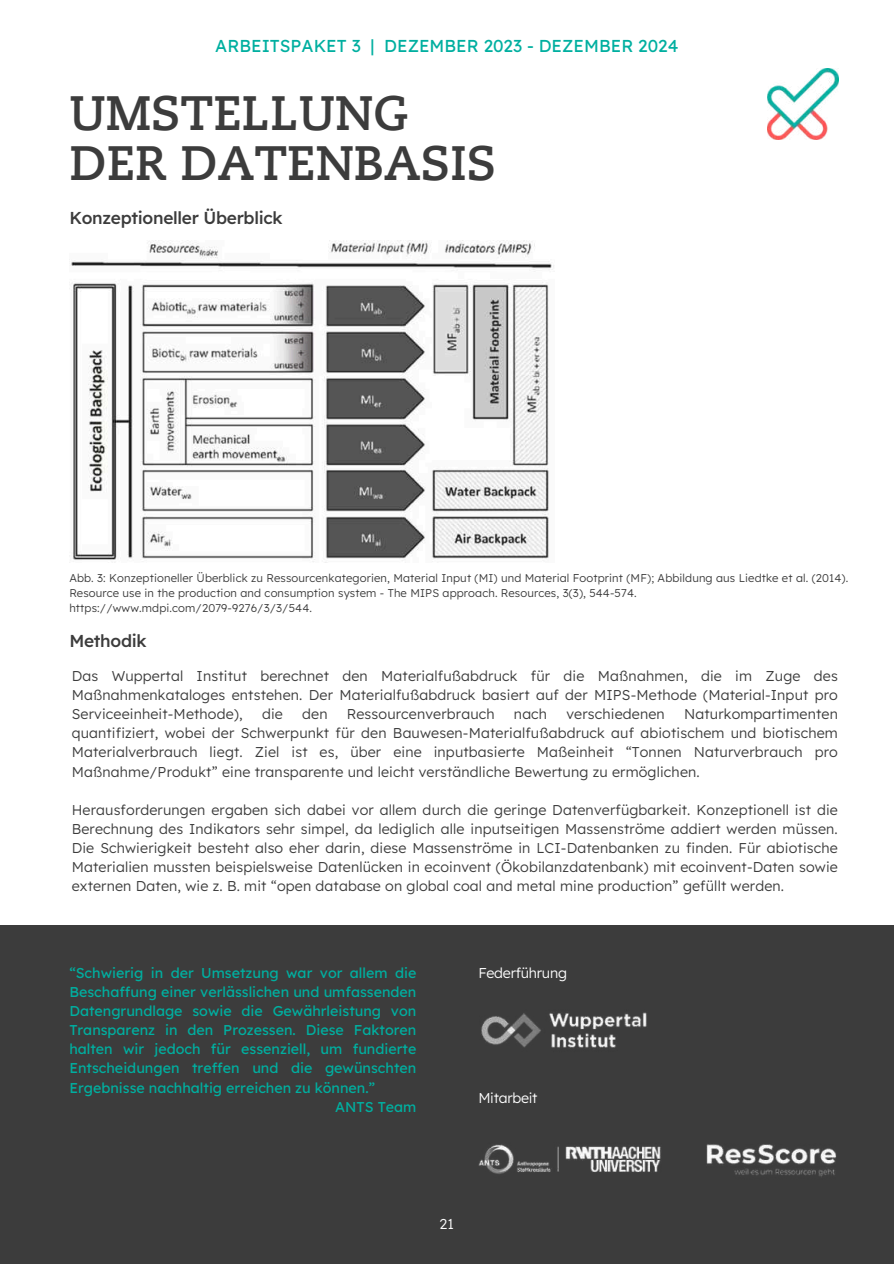
<style>
.page{position:relative;width:894px;height:1264px;background:#fff}
.page>*{position:absolute;margin:0;border:0;box-sizing:border-box;transform-origin:0 0}
.t1{font:700 48px/49.5px "Caecilia LT Pro 75";color:#3c3c3c}
.t2{font:17.25px "Lexend";color:#00afa0}
.t3{font:500 17.25px "Lexend";letter-spacing:-.015em;color:#3c3c3c}
.t4{font:300 14.25px/19.2px "Lexend";letter-spacing:.01em;color:#3c3c3c;text-align:justify}
.t5{font:14.25px "Lexend";color:#00afa0}
.t6{font:300 14.25px "Lexend";letter-spacing:-.015em;color:#fefefe}
.t7{font:300 11.25px/15px "Lexend";letter-spacing:.01em;color:#3c3c3c}
</style>
<div class="page">
<img style="left:767px;top:69px;width:70px;height:71px">
<div style="left:0;top:925px;width:893px;height:338px;background:#3c3c3c"></div>
<img style="left:481px;top:1012px;width:166px;height:36px">
<img style="left:706px;top:1144px;width:131px;height:33px">
<img style="left:478px;top:1144px;width:183px;height:30px">
<img style="left:71px;top:241px;width:483px;height:321px">
<p class="t2" style="left:215px;top:33px;width:464px">ARBEITSPAKET 3 | DEZEMBER 2023 - DEZEMBER 2024</p>
<h1 class="t1" style="left:69px;top:88px;width:428px">UMSTELLUNG<br>DER DATENBASIS</h1>
<p class="t3" style="left:69px;top:205px;width:215px">Konzeptioneller Überblick</p>
<p class="t7" style="left:69px;top:570px;width:780px">Abb. 3: Konzeptioneller Überblick zu Ressourcenkategorien, Material Input (MI) und Material Footprint (MF); Abbildung aus Liedtke et al. (2014).<br>Resource use in the production and consumption system - The MIPS approach. Resources, 3(3), 544-574. https://www.mdpi.com/2079-9276/3/3/544.</p>
<p class="t3" style="left:69px;top:628px;width:79px">Methodik</p>
<p class="t4" style="left:72px;top:665px;width:767px">Das Wuppertal Institut berechnet den Materialfußabdruck für die Maßnahmen, die im Zuge des Maßnahmenkataloges entstehen. Der Materialfußabdruck basiert auf der MIPS-Methode (Material-Input pro Serviceeinheit-Methode),</p>
<p class="t4" style="left:72px;top:703px;width:767px;text-indent:612px">Naturkompartimenten quantifiziert, wobei der Schwerpunkt für den Bauwesen-Materialfußabdruck auf abiotischem und biotischem Materialverbrauch liegt. Ziel ist es, über eine inputbasierte Maßeinheit &lt;Tonnen Naturverbrauch pro Maßnahme/Produkt= eine transparente und leicht verständliche Bewertung zu ermöglichen.</p>
<p class="t4" style="left:72px;top:799px;width:767px">Herausforderungen ergaben sich dabei vor allem durch die geringe Datenverfügbarkeit. Konzeptionell ist die Berechnung des Indikators sehr simpel, da lediglich alle inputseitigen Massenströme addiert werden müssen.<br>Die Schwierigkeit besteht also eher darin, diese Massenströme in LCI-Datenbanken zu finden. Für abiotische Materialien mussten beispielsweise Datenlücken in ecoinvent (Ökobilanzdatenbank) mit ecoinvent-Daten sowie externen Daten, wie z. B. mit &lt;open database on global coal and metal mine production= gefüllt werden.</p>
<p class="t4" style="left:262px;top:703px;width:22px">die</p>
<p class="t4" style="left:302px;top:703px;width:27px">den</p>
<p class="t4" style="left:347px;top:703px;width:149px">Ressourcenverbrauch</p>
<p class="t4" style="left:514px;top:703px;width:35px">nach</p>
<p class="t4" style="left:566px;top:703px;width:100px">verschiedenen</p>
<p class="t5" style="left:69px;top:962px;width:348px">&lt;Schwierig in der Umsetzung war vor allem die</p>
<p class="t5" style="left:69px;top:981px;width:348px">Beschaffung einer verlässlichen und umfassenden</p>
<p class="t5" style="left:69px;top:1000px;width:348px">Datengrundlage sowie die Gewährleistung von</p>
<p class="t5" style="left:69px;top:1019px;width:348px">Transparenz in den Prozessen. Diese Faktoren</p>
<p class="t5" style="left:69px;top:1038px;width:348px">halten wir jedoch für essenziell, um fundierte</p>
<p class="t5" style="left:69px;top:1058px;width:348px">Entscheidungen treffen und die gewünschten</p>
<p class="t5" style="left:69px;top:1077px;width:307px">Ergebnisse nachhaltig erreichen zu können.=</p>
<p class="t5" style="left:335px;top:1096px;width:83px">ANTS Team</p>
<p class="t6" style="left:478px;top:962px;width:90px">Federführung</p>
<p class="t6" style="left:478px;top:1087px;width:61px">Mitarbeit</p>
<p class="t6" style="left:438px;top:1213px;width:19px">00</p>
<p class="t6" style="left:439px;top:1213px;width:16px">21</p>
</div>
